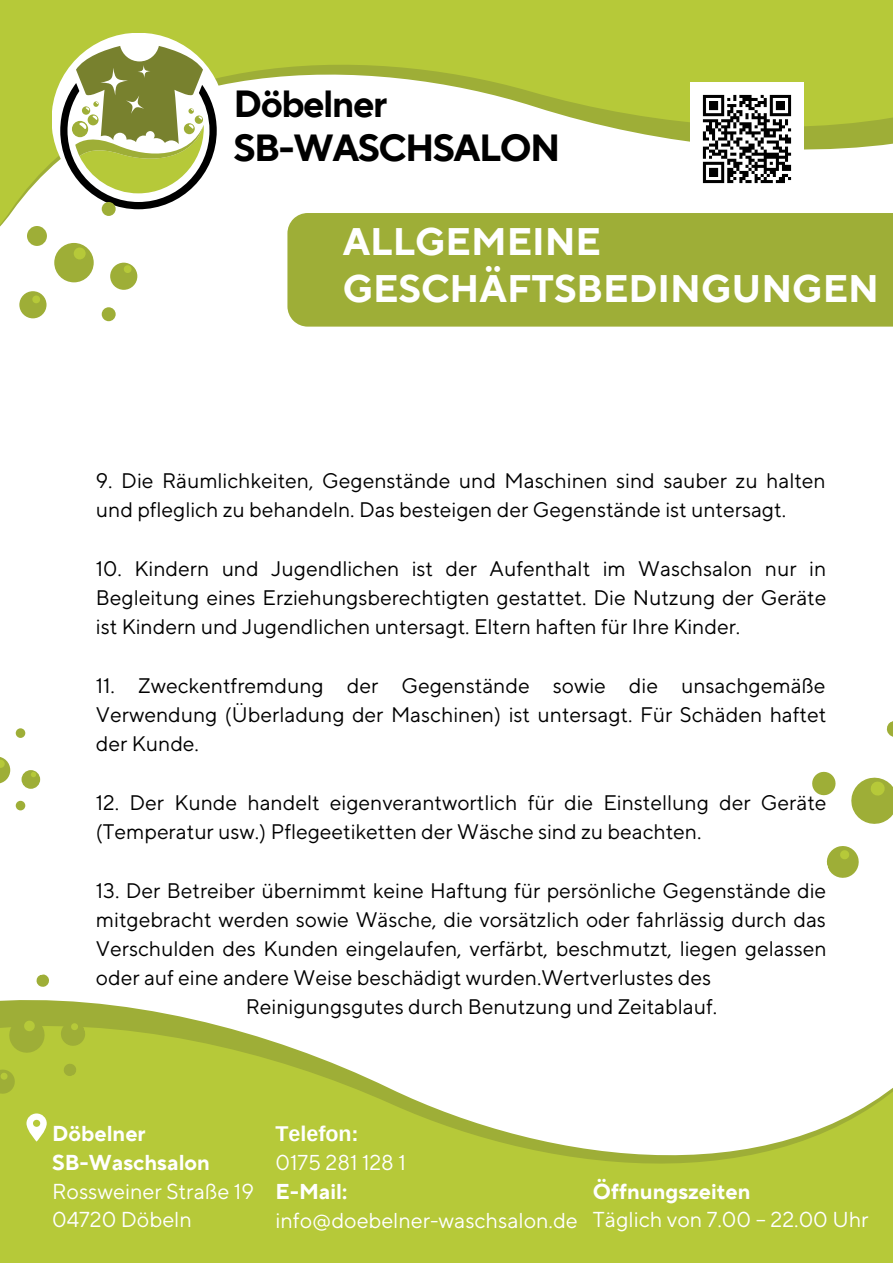
<style>
.page{position:relative;width:893px;height:1264px;background:#fff}
.page>*{position:absolute;margin:0;border:0;box-sizing:border-box;transform-origin:0 0}
.t1{font:700 38.25px/47.2px "TT Norms Pro";color:#fff}
.t2{font:700 37.65px/44.5px "TT Norms Pro";letter-spacing:-.04em;color:#000}
.t3{font:21.45px/28.7px "TT Norms Pro";color:#fff}
.t4{font:700 21.45px/28.7px "TT Norms Pro";color:#fff}
.t5{font:700 21.45px "Arimo";color:#fff}
.t6{font:21px/29.2px "TT Norms Pro";color:#000}
</style>
<div class="page">
<svg style="left:0;top:0;width:892px;height:282px;fill:#b6c939"></svg>
<svg style="left:0;top:1000px;width:892px;height:262px;fill:#b6c939"></svg>
<svg style="left:36px;top:974px;width:13px;height:13px"></svg>
<svg style="left:62px;top:1062px;width:16px;height:15px"></svg>
<svg style="left:5px;top:1013px;width:44px;height:44px"></svg>
<svg style="left:0;top:1066px;width:18px;height:30px"></svg>
<svg style="left:58px;top:1018px;width:30px;height:30px"></svg>
<div style="left:51px;top:33px;width:174px;height:174px;background:#fff;border-radius:50%"></div>
<svg style="left:60px;top:46px;width:157px;height:163px"></svg>
<div style="left:54px;top:243px;width:40px;height:39px;background:#9eae37;border-radius:50%"></div>
<div style="left:19px;top:291px;width:28px;height:27px;background:#9eae37;border-radius:50%"></div>
<div style="left:110px;top:263px;width:27px;height:27px;background:#9eae37;border-radius:50%"></div>
<div style="left:27px;top:226px;width:20px;height:20px;background:#9eae37;border-radius:50%"></div>
<div style="left:102px;top:202px;width:14px;height:14px;background:#9eae37;border-radius:50%"></div>
<div style="left:102px;top:307px;width:14px;height:14px;background:#9eae37;border-radius:50%"></div>
<div style="left:74px;top:247px;width:12px;height:12px;background:#b6c939;border-radius:50%"></div>
<div style="left:32px;top:295px;width:8px;height:8px;background:#b6c939;border-radius:50%"></div>
<div style="left:124px;top:265px;width:7px;height:8px;background:#b6c939;border-radius:50%"></div>
<div style="left:287px;top:213px;width:605px;height:113px;background:#9eae37"></div>
<div style="left:22px;top:770px;width:18px;height:18px;background:#9eae37;border-radius:50%"></div>
<div style="left:16px;top:728px;width:9px;height:10px;background:#9eae37;border-radius:50%"></div>
<div style="left:16px;top:800px;width:9px;height:10px;background:#9eae37;border-radius:50%"></div>
<svg style="left:0;top:757px;width:10px;height:26px"></svg>
<svg style="left:31px;top:771px;width:5px;height:6px"></svg>
<svg style="left:812px;top:771px;width:24px;height:25px"></svg>
<svg style="left:886px;top:721px;width:6px;height:16px"></svg>
<svg style="left:851px;top:777px;width:41px;height:47px"></svg>
<svg style="left:826px;top:846px;width:33px;height:32px"></svg>
<svg style="left:26px;top:1113px;width:21px;height:28px"></svg>
<img style="left:690px;top:82px;width:113px;height:114px">
<h2 class="t2" style="left:233px;top:83px;width:328px">Döbelner<br>SB-WASCHSALON</h2>
<h1 class="t1" style="left:343px;top:219px;width:538px">ALLGEMEINE<br>GESCHÄFTSBEDINGUNGEN</h1>
<p class="t6" style="left:96px;top:467px;width:731px">9. Die Räumlichkeiten, Gegenstände und Maschinen sind sauber zu halten und pfleglich zu behandeln. Das besteigen der Gegenstände ist untersagt.</p>
<p class="t6" style="left:96px;top:554px;width:732px;text-align:justify">10. Kindern und Jugendlichen ist der Aufenthalt im Waschsalon nur in Begleitung eines Erziehungsberechtigten gestattet. Die Nutzung der Geräte ist Kindern und Jugendlichen untersagt. Eltern haften für Ihre Kinder.</p>
<p class="t6" style="left:96px;top:671px;width:731px;text-align:justify">11. Zweckentfremdung der Gegenstände sowie die unsachgemäße Verwendung (Überladung der Maschinen) ist untersagt. Für Schäden haftet der Kunde.</p>
<p class="t6" style="left:96px;top:788px;width:732px">12. Der Kunde handelt eigenverantwortlich für die Einstellung der Geräte (Temperatur usw.) Pflegeetiketten der Wäsche sind zu beachten.</p>
<p class="t6" style="left:96px;top:876px;width:731px">13. Der Betreiber übernimmt keine Haftung für persönliche Gegenstände die</p>
<p class="t6" style="left:96px;top:905px;width:731px">mitgebracht werden sowie Wäsche, die vorsätzlich oder fahrlässig durch das</p>
<p class="t6" style="left:96px;top:934px;width:732px">Verschulden des Kunden eingelaufen, verfärbt, beschmutzt, liegen gelassen</p>
<p class="t6" style="left:96px;top:964px;width:616px">oder auf eine andere Weise beschädigt wurden.Wertverlustes des</p>
<p class="t6" style="left:246px;top:993px;width:473px">Reinigungsgutes durch Benutzung und Zeitablauf.</p>
<p class="t5" style="left:275px;top:1121px;width:85px">Telefon:</p>
<p class="t3" style="left:275px;top:1148px;width:132px">0175 281 128 1</p>
<p class="t4" style="left:275px;top:1177px;width:73px">E-Mail:</p>
<p class="t3" style="left:275px;top:1207px;width:304px">info@doebelner-waschsalon.de</p>
<p class="t4" style="left:52px;top:1120px;width:159px">Döbelner<br>SB-Waschsalon</p>
<p class="t3" style="left:52px;top:1177px;width:203px">Rossweiner Straße 19<br>04720 Döbeln</p>
<p class="t4" style="left:593px;top:1177px;width:159px">Öffnungszeiten</p>
<p class="t3" style="left:593px;top:1206px;width:277px">Täglich von 7.00 – 22.00 Uhr</p>
</div>
